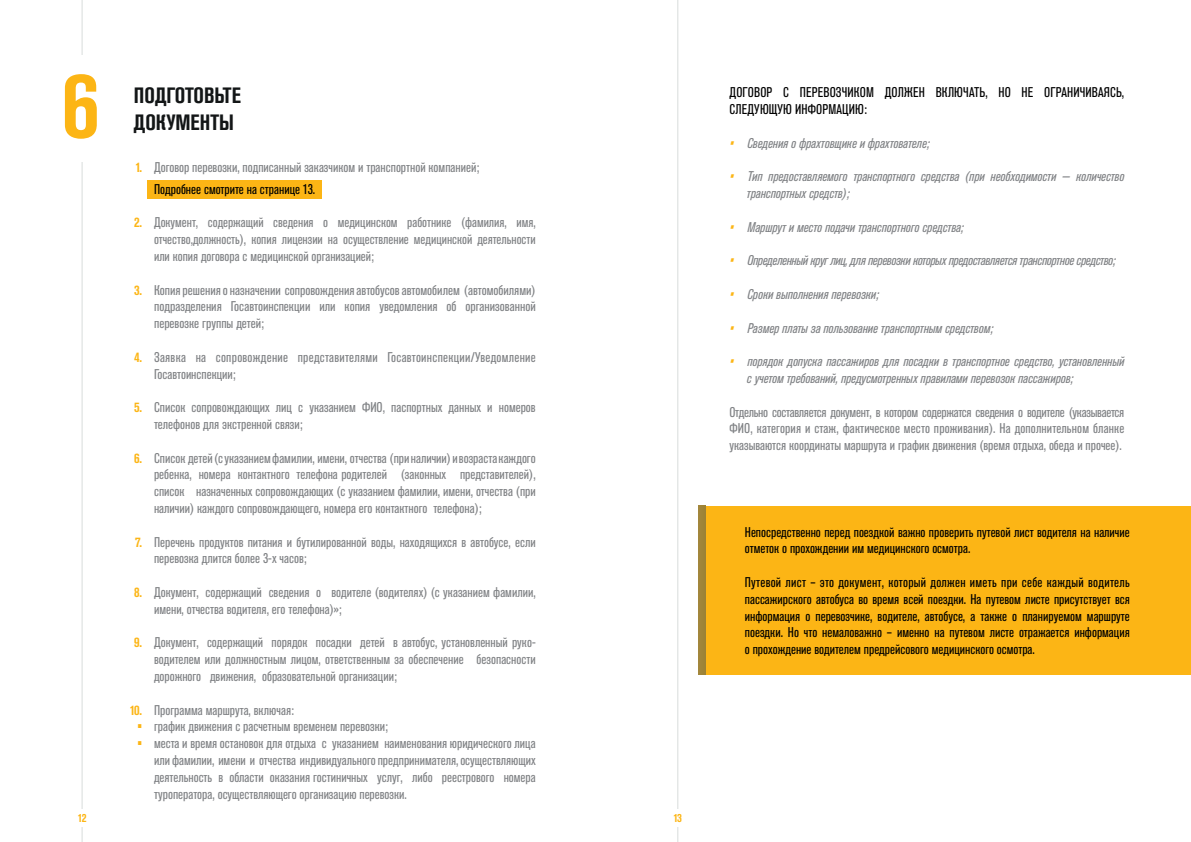
<style>
.page{position:relative;width:1191px;height:842px;background:#fff}
.page>*{position:absolute;margin:0;border:0;box-sizing:border-box;transform-origin:0 0}
.t1{font:700 condensed 94.5px "Akzidenz Grotesk Pro";color:#fcb515}
.t2{font:700 condensed 22px "Akzidenz Grotesk Pro";color:#131617}
.t3{font:condensed 14px/16.8px "Akzidenz Grotesk Pro";color:#808285;text-align:justify}
.t4{font:condensed 14px/16.8px "Akzidenz Grotesk Pro";color:#000}
.t5{font:italic condensed 14px/16.8px "Akzidenz Grotesk Pro";color:#808285}
.t6{font:condensed 14px/16.8px "Akzidenz Grotesk Pro";letter-spacing:.02em;color:#808285}
.t7{font:italic condensed 14px "Akzidenz Grotesk Pro";letter-spacing:-.02em;color:#808285}
.t8{font:700 condensed 14px "Akzidenz Grotesk Pro";color:#fcb515}
.t9{font:700 condensed 12px "Akzidenz Grotesk Pro";color:#fcb515}
.s1{color:#fcb515}
</style>
<div class="page">
<hr style="left:82px;top:0;width:1px;height:842px;background:#d8dcdb">
<div style="left:69px;top:809px;width:27px;height:18px;background:#fff"></div>
<hr style="left:677px;top:0;width:1px;height:842px;background:#d8dcdb">
<div style="left:664px;top:809px;width:27px;height:18px;background:#fff"></div>
<div style="left:147px;top:180px;width:174px;height:19px;background:#fcb515"></div>
<div style="left:705px;top:506px;width:486px;height:168px;background:#fcb515"></div>
<div style="left:698px;top:506px;width:7px;height:168px;background:#9f8539"></div>
<div style="left:46px;top:55px;width:72px;height:106px;background:#fff"></div>
<p class="t1" style="left:62px;top:44px;width:39px">6</p>
<p class="t2" style="left:134px;top:81px;width:108px">ПОДГОТОВЬТЕ</p>
<p class="t2" style="left:134px;top:108px;width:101px">ДОКУМЕНТЫ</p>
<p class="t8" style="left:136px;top:158px;width:8px">1.</p>
<p class="t3" style="left:154px;top:158px;width:327px">Договор перевозки, подписанный заказчиком и транспортной компанией;</p>
<p class="t4" style="left:154px;top:180px;width:163px">Подробнее смотрите на странице 13.</p>
<p class="t3" style="left:154px;top:214px;width:383px">Документ, содержащий сведения о медицинском работнике (фамилия, имя, отчество,должность), копия лицензии на осуществление медицинской деятельности или копия договора с медицинской организацией;</p>
<p class="t3" style="left:154px;top:281px;width:383px">Копия решения о назначении сопровождения автобусов автомобилем (автомобилями) подразделения Госавтоинспекции или копия уведомления об организованной перевозке группы детей;</p>
<p class="t6" style="left:154px;top:348px;width:383px">Заявка на сопровождение представителями Госавтоинспекции/Уведомление<br>Госавтоинспекции;</p>
<p class="t3" style="left:154px;top:399px;width:383px">Список сопровождающих лиц с указанием ФИО, паспортных данных и номеров телефонов для экстренной связи;</p>
<p class="t3" style="left:154px;top:449px;width:383px">Список детей (с указанием фамилии, имени, отчества (при наличии) и возраста каждого ребенка, номера контактного телефона родителей (законных представителей), список назначенных сопровождающих (с указанием фамилии, имени, отчества (при наличии) каждого сопровождающего, номера его контактного телефона);</p>
<p class="t3" style="left:154px;top:533px;width:383px">Перечень продуктов питания и бутилированной воды, находящихся в автобусе, если перевозка длится более 3-х часов;</p>
<p class="t3" style="left:154px;top:583px;width:383px">Документ, содержащий сведения о водителе (водителях) (с указанием фамилии, имени, отчества водителя, его телефона)»;</p>
<p class="t3" style="left:154px;top:634px;width:383px">Документ, содержащий порядок посадки детей в автобус, установленный руко&shy;водителем или должностным лицом, ответственным за обеспечение безопасности дорожного движения, образовательной организации;</p>
<p class="t3" style="left:154px;top:701px;width:141px">Программа маршрута, включая:</p>
<p class="t3" style="left:154px;top:718px;width:235px">график движения с расчетным временем перевозки;</p>
<p class="t3" style="left:154px;top:735px;width:383px">места и время остановок для отдыха с указанием наименования юридического лица или фамилии, имени и отчества индивидуального предпринимателя, осуществляющих деятельность в области оказания гостиничных услуг, либо реестрового номера туроператора, осуществляющего организацию перевозки.</p>
<p class="t8" style="left:134px;top:213px;width:9px">2.</p>
<p class="t8" style="left:134px;top:281px;width:9px">3.</p>
<p class="t8" style="left:134px;top:348px;width:9px">4.</p>
<p class="t8" style="left:134px;top:398px;width:9px">5.</p>
<p class="t8" style="left:134px;top:449px;width:9px">6.</p>
<p class="t8" style="left:135px;top:533px;width:9px">7.</p>
<p class="t8" style="left:134px;top:583px;width:9px">8.</p>
<p class="t8" style="left:134px;top:633px;width:9px">9.</p>
<p class="t8" style="left:130px;top:701px;width:14px">10.</p>
<p class="t8" style="left:137px;top:717px;width:6px">•</p>
<p class="t8" style="left:137px;top:734px;width:6px">•</p>
<p class="t9" style="left:78px;top:810px;width:10px">12</p>
<p class="t9" style="left:673px;top:810px;width:10px">13</p>
<p class="t4" style="left:729px;top:84px;width:396px">ДОГОВОР С ПЕРЕВОЗЧИКОМ ДОЛЖЕН ВКЛЮЧАТЬ, НО НЕ ОГРАНИЧИВАЯСЬ,<br>СЛЕДУЮЩУЮ ИНФОРМАЦИЮ:</p>
<p class="t5" style="left:729px;top:134px;width:202px"><span class="s1">•</span> Сведения о фрахтовщике и фрахтователе;</p>
<p class="t5" style="left:747px;top:168px;width:379px;text-indent:-17px"><span class="s1">•</span> Тип предоставляемого транспортного средства (при необходимости — количество транспортных средств);</p>
<p class="t5" style="left:729px;top:218px;width:236px"><span class="s1">•</span> Маршрут и место подачи транспортного средства;</p>
<p class="t7" style="left:729px;top:251px;width:388px"><span class="s1">•</span> Определенный круг лиц, для перевозки которых предоставляется транспортное средство;</p>
<p class="t5" style="left:729px;top:285px;width:151px"><span class="s1">•</span> Сроки выполнения перевозки;</p>
<p class="t5" style="left:729px;top:319px;width:265px"><span class="s1">•</span> Размер платы за пользование транспортным средством;</p>
<p class="t5" style="left:747px;top:353px;width:379px;text-indent:-17px"><span class="s1">•</span> порядок допуска пассажиров для посадки в транспортное средство, установленный с учетом требований, предусмотренных правилами перевозок пассажиров;</p>
<p class="t3" style="left:729px;top:403px;width:396px">Отдельно составляется документ, в котором содержатся сведения о водителе (указывается ФИО, категория и стаж, фактическое место проживания). На дополнительном бланке указываются координаты маршрута и график движения (время отдыха, обеда и прочее).</p>
<p class="t4" style="left:745px;top:523px;width:386px">Непосредственно перед поездкой важно проверить путевой лист водителя на наличие отметок о прохождении им медицинского осмотра.</p>
<p class="t4" style="left:745px;top:573px;width:386px;text-align:justify">Путевой лист – это документ, который должен иметь при себе каждый водитель пассажирского автобуса во время всей поездки. На путевом листе присутствует вся информация о перевозчике, водителе, автобусе, а также о планируемом маршруте поездки. Но что немаловажно – именно на путевом листе отражается информация о прохождение водителем предрейсового медицинского осмотра.</p>
</div>
